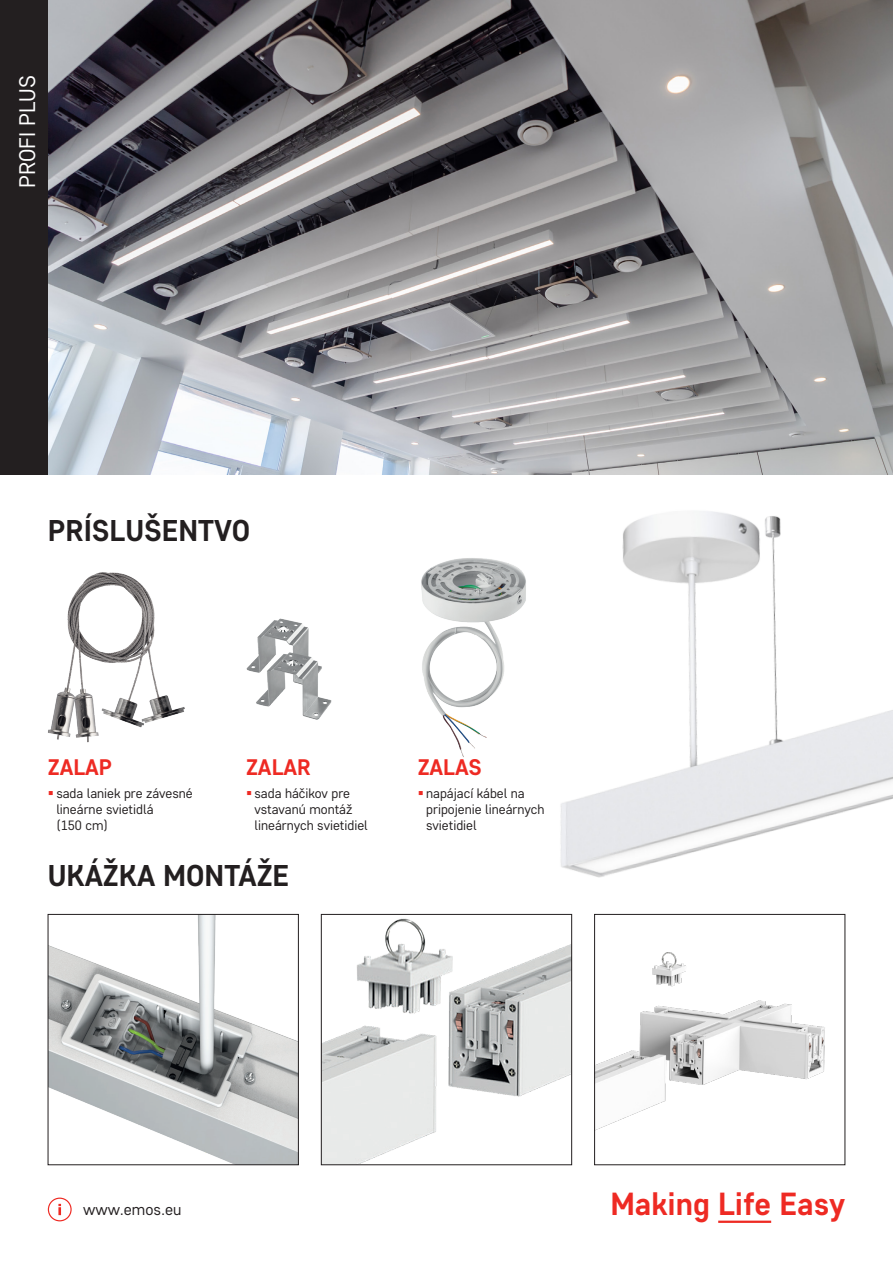
<style>
.page{position:relative;width:893px;height:1263px;background:#fff}
.page>*{position:absolute;margin:0;border:0;box-sizing:border-box;transform-origin:0 0}
.t1{font:700 31.95px "Core Sans D55";color:#ee2a23}
.TITULEK{font:700 30px "Core Sans D55";color:#231f20}
.TITULEK-2{font:700 22.5px "Core Sans D55";color:#ee2a23}
.Název_řady{font:22.5px "Core Sans D35";color:#fff}
.t2{font:15.9px "Core Sans D35";color:#231f20}
.t3{font:13.5px/16.2px "Core Sans D35";color:#231f20}
</style>
<div class="page">
<img style="left:421px;top:560px;width:29px;height:167px">
<img style="left:48px;top:0;width:845px;height:474px">
<img style="left:50px;top:916px;width:247px;height:247px">
<div style="left:48px;top:914px;width:251px;height:251px;border:1px solid #231f20"></div>
<img style="left:323px;top:1023px;width:127px;height:140px">
<img style="left:351px;top:914px;width:99px;height:109px">
<hr style="left:718px;top:1220px;width:53px;height:3px;background:#ee2a23">
<svg style="left:48px;top:1197px;width:24px;height:24px"></svg>
<img style="left:48px;top:572px;width:137px;height:171px">
<img style="left:246px;top:618px;width:86px;height:102px">
<img style="left:450px;top:153px;width:443px;height:1013px">
<div style="left:0;top:0;width:48px;height:474px;background:#231f20"></div>
<p class="Název_řady" style="left:13px;top:188px;width:115px;rotate:-90deg">PROFI PLUS</p>
<p class="TITULEK" style="left:48px;top:511px;width:204px">PRÍSLUŠENTVO</p>
<p class="TITULEK-2" style="left:48px;top:752px;width:66px">ZALAP</p>
<p class="TITULEK-2" style="left:246px;top:752px;width:66px">ZALAR</p>
<p class="TITULEK-2" style="left:418px;top:752px;width:66px">ZALAS</p>
<p class="t3" style="left:56px;top:784px;width:138px">sada laniek pre závesné lineárne svietidlá<br>(150 cm)</p>
<p class="t3" style="left:255px;top:784px;width:115px">sada háčikov pre vstavanú montáž lineárnych svietidiel</p>
<p class="t3" style="left:426px;top:784px;width:120px">napájací kábel na pripojenie lineárnych svietidiel</p>
<p class="TITULEK" style="left:48px;top:856px;width:243px">UKÁŽKA MONTÁŽE</p>
<p class="t2" style="left:83px;top:1199px;width:100px">www.emos.eu</p>
<p class="t1" style="left:610px;top:1183px;width:236px">Making Life Easy</p>
</div>
